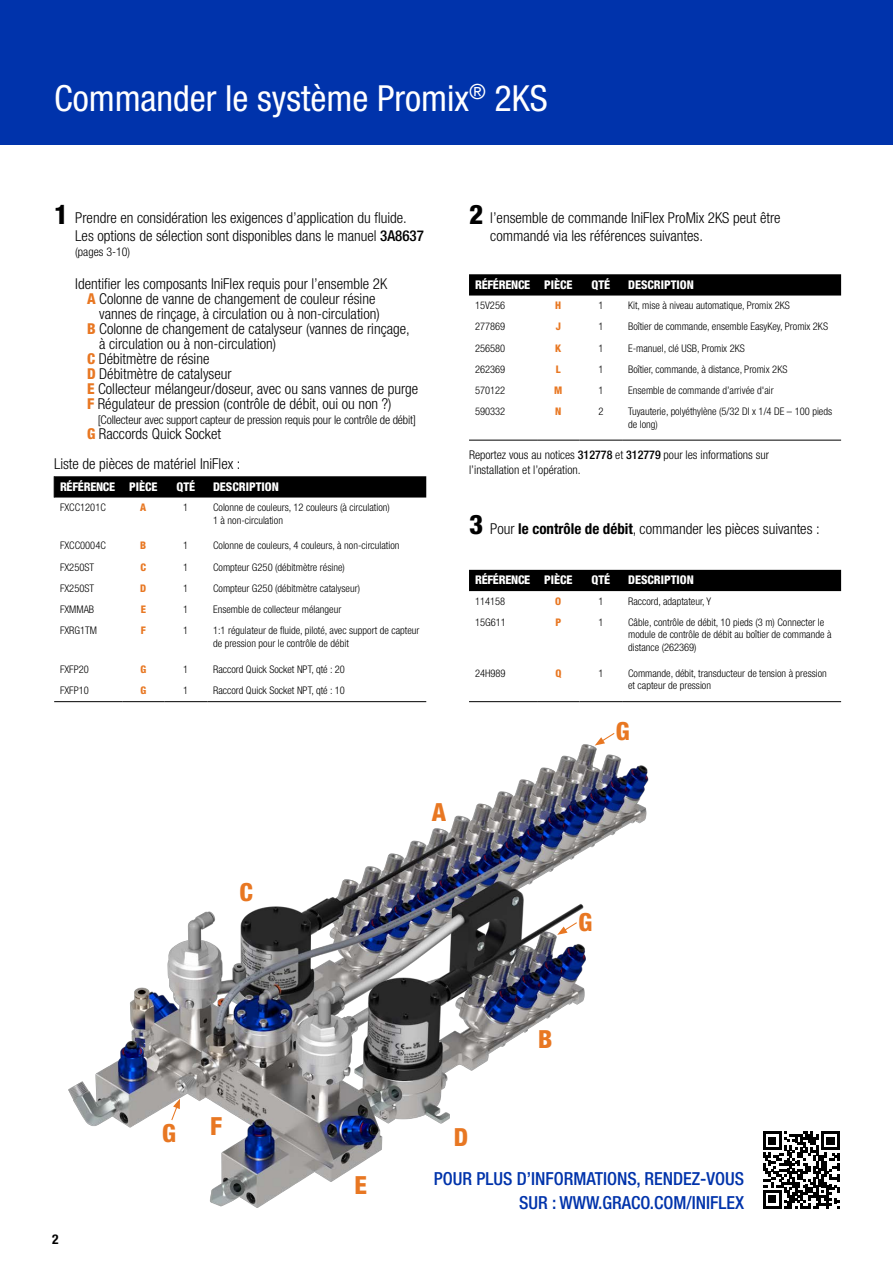
<style>
.page{position:relative;width:893px;height:1263px;background:#fff}
.page>*{position:absolute;margin:0;border:0;box-sizing:border-box;transform-origin:0 0}
.t1{font:condensed 36px "Helvetica Neue LT Std";color:#fff}
.t2{font:800 condensed 27px "Helvetica Neue LT Std";color:#000}
.t3{font:800 condensed 25.05px "Helvetica Neue LT Std";color:#e87722}
.t4{font:500 condensed 18px/24px "Helvetica Neue LT Std";color:#0033ab;text-align:right}
.t5{font:300 condensed 15px/18px "Helvetica Neue LT Std";color:#000}
.t6{font:700 condensed 13.5px "Helvetica Neue LT Std";color:#000}
.t7{font:300 condensed 12px/14.4px "Helvetica Neue LT Std";color:#000}
.t8{font:800 condensed 12px "Helvetica Neue LT Std";letter-spacing:-.02em;color:#fff}
.t9{font:800 condensed 12px "Helvetica Neue LT Std";color:#fff}
.t10{font:300 condensed 10.5px/12.6px "Helvetica Neue LT Std";color:#000}
.t11{font:800 condensed 10.5px "Helvetica Neue LT Std";color:#e87722}
.s1{font-weight:800;font-size:27px}
.s2{font-weight:500}
.s3{font-weight:800;color:#e87722}
.s4{font-weight:700}
</style>
<div class="page">
<div style="left:0;top:0;width:893px;height:145px;background:#0033ab"></div>
<div style="left:54px;top:476px;width:372px;height:21px;background:#000"></div>
<hr style="left:54px;top:701px;width:68px;height:1px;background:#000">
<hr style="left:122px;top:701px;width:43px;height:1px;background:#000">
<hr style="left:165px;top:701px;width:42px;height:1px;background:#000">
<hr style="left:207px;top:701px;width:219px;height:1px;background:#000">
<svg style="left:469px;top:274px;width:372px;height:22px;background:#080808"></svg>
<hr style="left:469px;top:440px;width:68px;height:1px;background:#000">
<hr style="left:537px;top:440px;width:43px;height:1px;background:#000">
<hr style="left:580px;top:440px;width:42px;height:1px;background:#000">
<hr style="left:622px;top:440px;width:219px;height:1px;background:#000">
<div style="left:469px;top:570px;width:372px;height:21px;background:#000"></div>
<hr style="left:469px;top:701px;width:68px;height:1px;background:#000">
<hr style="left:537px;top:701px;width:43px;height:1px;background:#000">
<hr style="left:580px;top:701px;width:42px;height:1px;background:#000">
<hr style="left:622px;top:701px;width:219px;height:1px;background:#000">
<img style="left:68px;top:744px;width:581px;height:464px">
<svg style="left:557px;top:921px;width:21px;height:14px"></svg>
<svg style="left:595px;top:733px;width:21px;height:12px"></svg>
<svg style="left:170px;top:1098px;width:10px;height:23px"></svg>
<svg style="left:763px;top:1131px;width:77px;height:77px"></svg>
<h1 class="t1" style="left:54px;top:77px;width:495px">Commander le système Promix<sup>®</sup> 2KS</h1>
<h3 class="t5" style="left:75px;top:209px;width:350px;text-indent:-21px"><span class="s1">1</span> Prendre en considération les exigences d’application du fluide.<br>Les options de sélection sont disponibles dans le manuel <span class="s2">3A8637</span></h3>
<p class="t7" style="left:75px;top:244px;width:57px">(pages 3-10)</p>
<h3 class="t5" style="left:75px;top:274px;width:313px">Identifier les composants IniFlex requis pour l’ensemble 2K</h3>
<h3 class="t5" style="left:87px;top:289px;width:290px"><span class="s3">A</span> Colonne de vanne de changement de couleur résine</h3>
<h3 class="t5" style="left:99px;top:304px;width:282px">vannes de rinçage, à circulation ou à non-circulation)</h3>
<h3 class="t5" style="left:87px;top:319px;width:324px"><span class="s3">B</span> Colonne de changement de catalyseur (vannes de rinçage,</h3>
<h3 class="t5" style="left:99px;top:334px;width:179px">à circulation ou à non-circulation)</h3>
<h3 class="t5" style="left:87px;top:349px;width:124px"><span class="s3">C</span> Débitmètre de résine</h3>
<h3 class="t5" style="left:87px;top:364px;width:146px"><span class="s3">D</span> Débitmètre de catalyseur</h3>
<h3 class="t5" style="left:87px;top:379px;width:333px"><span class="s3">E</span> Collecteur mélangeur/doseur, avec ou sans vannes de purge</h3>
<h3 class="t5" style="left:87px;top:394px;width:306px"><span class="s3">F</span> Régulateur de pression (contrôle de débit, oui ou non ?)</h3>
<p class="t7" style="left:98px;top:412px;width:320px">[Collecteur avec support capteur de pression requis pour le contrôle de débit]</p>
<h3 class="t5" style="left:54px;top:418px;width:188px;line-height:30px;text-indent:33px"><span class="s3">G</span> Raccords Quick Socket<br>Liste de pièces de matériel IniFlex :</h3>
<p class="t8" style="left:60px;top:479px;width:99px">RÉFÉRENCE PIÈCE</p>
<p class="t9" style="left:176px;top:479px;width:20px">QTÉ</p>
<p class="t9" style="left:213px;top:479px;width:67px">DESCRIPTION</p>
<p class="t10" style="left:60px;top:501px;width:47px">FXCC1201C</p>
<p class="t11" style="left:140px;top:501px;width:8px">A</p>
<p class="t10" style="left:183px;top:501px;width:7px">1</p>
<p class="t10" style="left:213px;top:501px;width:178px">Colonne de couleurs, 12 couleurs (à circulation)<br>1 à non-circulation</p>
<p class="t10" style="left:60px;top:539px;width:47px">FXCC0004C</p>
<p class="t11" style="left:140px;top:539px;width:8px">B</p>
<p class="t10" style="left:183px;top:539px;width:7px">1</p>
<p class="t10" style="left:213px;top:539px;width:188px">Colonne de couleurs, 4 couleurs, à non-circulation</p>
<p class="t10" style="left:60px;top:560px;width:36px">FX250ST</p>
<p class="t11" style="left:140px;top:560px;width:7px">C</p>
<p class="t10" style="left:183px;top:560px;width:7px">1</p>
<p class="t10" style="left:213px;top:560px;width:133px">Compteur G250 (débitmètre résine)</p>
<p class="t10" style="left:60px;top:582px;width:36px">FX250ST</p>
<p class="t11" style="left:140px;top:582px;width:8px">D</p>
<p class="t10" style="left:183px;top:582px;width:7px">1</p>
<p class="t10" style="left:213px;top:582px;width:148px">Compteur G250 (débitmètre catalyseur)</p>
<p class="t10" style="left:60px;top:603px;width:36px">FXMMAB</p>
<p class="t11" style="left:141px;top:603px;width:7px">E</p>
<p class="t10" style="left:183px;top:603px;width:7px">1</p>
<p class="t10" style="left:213px;top:603px;width:130px">Ensemble de collecteur mélangeur</p>
<p class="t10" style="left:60px;top:624px;width:39px">FXRG1TM</p>
<p class="t11" style="left:141px;top:624px;width:7px">F</p>
<p class="t10" style="left:183px;top:624px;width:7px">1</p>
<p class="t10" style="left:213px;top:624px;width:208px">1:1 régulateur de fluide, piloté, avec support de capteur de pression pour le contrôle de débit</p>
<p class="t10" style="left:60px;top:662px;width:30px">FXFP20</p>
<p class="t11" style="left:140px;top:662px;width:7px">G</p>
<p class="t10" style="left:183px;top:662px;width:7px">1</p>
<p class="t10" style="left:213px;top:662px;width:133px">Raccord Quick Socket NPT, qté : 20</p>
<p class="t10" style="left:60px;top:684px;width:30px">FXFP10</p>
<p class="t11" style="left:140px;top:684px;width:7px">G</p>
<p class="t10" style="left:183px;top:684px;width:7px">1</p>
<p class="t10" style="left:213px;top:684px;width:133px">Raccord Quick Socket NPT, qté : 10</p>
<h2 class="t2" style="left:469px;top:198px;width:16px">2</h2>
<h3 class="t5" style="left:490px;top:209px;width:292px">l’ensemble de commande IniFlex ProMix 2KS peut être commandé via les références suivantes.</h3>
<p class="t8" style="left:475px;top:277px;width:99px">RÉFÉRENCE PIÈCE</p>
<p class="t9" style="left:591px;top:277px;width:20px">QTÉ</p>
<p class="t9" style="left:628px;top:277px;width:67px">DESCRIPTION</p>
<p class="t10" style="left:475px;top:299px;width:32px">15V256</p>
<p class="t11" style="left:555px;top:299px;width:8px">H</p>
<p class="t10" style="left:598px;top:299px;width:7px">1</p>
<p class="t10" style="left:628px;top:299px;width:163px">Kit, mise à niveau automatique, Promix 2KS</p>
<p class="t10" style="left:475px;top:320px;width:32px">277869</p>
<p class="t11" style="left:556px;top:320px;width:7px">J</p>
<p class="t10" style="left:598px;top:320px;width:7px">1</p>
<p class="t10" style="left:628px;top:320px;width:201px">Boîtier de commande, ensemble EasyKey, Promix 2KS</p>
<p class="t10" style="left:475px;top:341px;width:32px">256580</p>
<p class="t11" style="left:555px;top:341px;width:8px">K</p>
<p class="t10" style="left:598px;top:341px;width:7px">1</p>
<p class="t10" style="left:628px;top:341px;width:118px">E-manuel, clé USB, Promix 2KS</p>
<p class="t10" style="left:475px;top:363px;width:32px">262369</p>
<p class="t11" style="left:556px;top:363px;width:6px">L</p>
<p class="t10" style="left:598px;top:363px;width:7px">1</p>
<p class="t10" style="left:628px;top:363px;width:161px">Boîtier, commande, à distance, Promix 2KS</p>
<p class="t10" style="left:475px;top:384px;width:32px">570122</p>
<p class="t11" style="left:554px;top:384px;width:10px">M</p>
<p class="t10" style="left:598px;top:384px;width:7px">1</p>
<p class="t10" style="left:628px;top:384px;width:147px">Ensemble de commande d’arrivée d'air</p>
<p class="t10" style="left:475px;top:405px;width:32px">590332</p>
<p class="t11" style="left:555px;top:405px;width:8px">N</p>
<p class="t10" style="left:598px;top:405px;width:7px">2</p>
<p class="t10" style="left:628px;top:405px;width:206px">Tuyauterie, polyéthylène (5/32 DI x 1/4 DE – 100 pieds de long)</p>
<p class="t7" style="left:469px;top:448px;width:302px">Reportez vous au notices <span class="s2">312778</span> et <span class="s2">312779</span> pour les informations sur l’installation et l’opération.</p>
<h2 class="t2" style="left:469px;top:507px;width:16px">3</h2>
<h3 class="t5" style="left:490px;top:519px;width:331px">Pour <span class="s4">le contrôle de débit</span>, commander les pièces suivantes :</h3>
<p class="t8" style="left:475px;top:573px;width:99px">RÉFÉRENCE PIÈCE</p>
<p class="t9" style="left:591px;top:573px;width:20px">QTÉ</p>
<p class="t9" style="left:628px;top:573px;width:67px">DESCRIPTION</p>
<p class="t10" style="left:475px;top:594px;width:32px">114158</p>
<p class="t11" style="left:555px;top:594px;width:8px">O</p>
<p class="t10" style="left:598px;top:594px;width:7px">1</p>
<p class="t10" style="left:628px;top:594px;width:84px">Raccord, adaptateur, Y</p>
<p class="t10" style="left:475px;top:616px;width:32px">15G611</p>
<p class="t11" style="left:555px;top:616px;width:7px">P</p>
<p class="t10" style="left:598px;top:616px;width:7px">1</p>
<p class="t10" style="left:628px;top:616px;width:205px">Câble, contrôle de débit, 10 pieds (3 m) Connecter le module de contrôle de débit au boîtier de commande à distance (262369)</p>
<p class="t10" style="left:475px;top:667px;width:32px">24H989</p>
<p class="t11" style="left:555px;top:667px;width:8px">Q</p>
<p class="t10" style="left:598px;top:667px;width:7px">1</p>
<p class="t10" style="left:628px;top:667px;width:200px">Commande, débit, transducteur de tension à pression et capteur de pression</p>
<h3 class="t3" style="left:616px;top:716px;width:15px">G</h3>
<h3 class="t3" style="left:239px;top:876px;width:15px">C</h3>
<h3 class="t3" style="left:432px;top:797px;width:16px">A</h3>
<h3 class="t3" style="left:579px;top:906px;width:15px">G</h3>
<p class="t6" style="left:52px;top:1231px;width:8px">2</p>
<h3 class="t3" style="left:162px;top:1117px;width:15px">G</h3>
<h3 class="t3" style="left:210px;top:1110px;width:14px">F</h3>
<h3 class="t3" style="left:354px;top:1169px;width:14px">E</h3>
<h3 class="t3" style="left:454px;top:1121px;width:16px">D</h3>
<h3 class="t3" style="left:538px;top:1024px;width:16px">B</h3>
<h3 class="t4" style="left:434px;top:1166px;width:312px">POUR PLUS D’INFORMATIONS, RENDEZ-VOUS<br>SUR : WWW.GRACO.COM/INIFLEX</h3>
</div>
